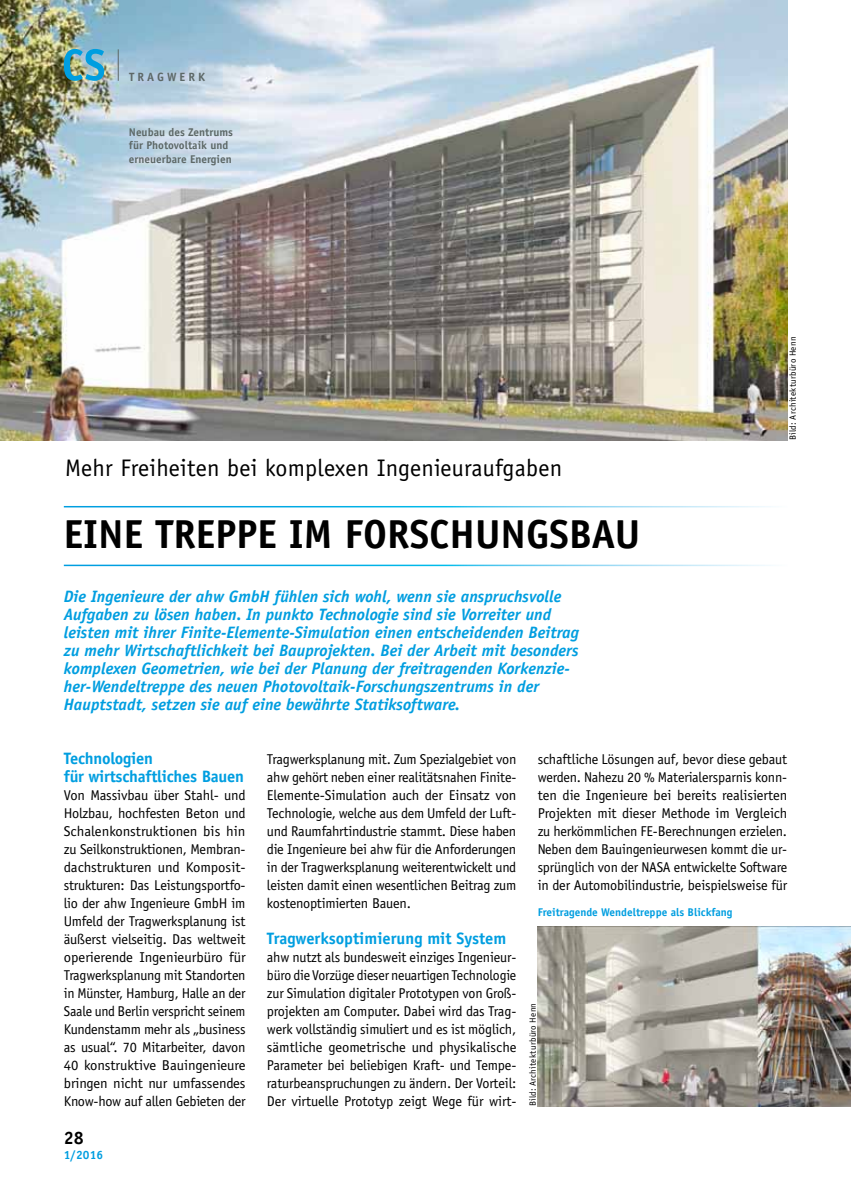
<style>
.page{position:relative;width:851px;height:1191px;background:#fff}
.page>*{position:absolute;margin:0;border:0;box-sizing:border-box;transform-origin:0 0}
.t1{font:700 40.5px "Officina Sans Std";color:#000}
.t2{font:24px "Officina Sans Std";letter-spacing:.01em;color:#000}
.t3{font:700 18px "Officina Sans Std";color:#000}
.t4{font:italic 700 16.5px/18px "Officina Sans Std";color:#009ee0}
.t5{font:700 16.5px/18px "Officina Sans Std";letter-spacing:-.015em;color:#009ee0}
.t6{font:14.25px/18px "Officina Sans Std";letter-spacing:-.015em;color:#000;text-align:justify}
.t7{font:700 12px "Officina Sans Std";letter-spacing:.25em;color:#5d6867}
.t8{font:700 12px "Officina Sans Std";color:#009ee0}
.t9{font:700 11.25px/13.5px "Officina Sans Std";color:#5d6867}
.t10{font:700 11.25px "Officina Sans Std";color:#009ee0}
.t11{font:9px "Officina Sans Std";letter-spacing:.025em;color:#000}
</style>
<div class="page">
<img style="left:0;top:0;width:787px;height:440px">
<hr style="left:118px;top:49px;width:1px;height:32px;background:#5d6867">
<svg style="left:64px;top:49px;width:40px;height:32px"></svg>
<img style="left:537px;top:926px;width:313px;height:180px">
<p class="t7" style="left:129px;top:69px;width:77px">TRAGWERK</p>
<p class="t9" style="left:129px;top:125px;width:105px">Neubau des Zentrums für Photovoltaik und erneuerbare Energien</p>
<h2 class="t2" style="left:65px;top:454px;width:498px">Mehr Freiheiten bei komplexen Ingenieuraufgaben</h2>
<h1 class="t1" style="left:64px;top:509px;width:113px">eine treppe</h1>
<h1 class="t1" style="left:289px;top:509px;width:235px">im forschungsba</h1>
<h1 class="t1" style="left:614px;top:509px;width:27px">u</h1>
<p class="t4" style="left:64px;top:587px;width:516px">Die Ingenieure der ahw GmbH fühlen sich wohl, wenn sie anspruchsvolle Aufgaben zu lösen haben. In punkto Technologie sind sie Vorreiter und leisten mit ihrer Finite-Elemente-Simulation einen entscheidenden Beitrag zu mehr Wirtschaftlichkeit bei Bauprojekten. Bei der Arbeit mit besonders komplexen Geometrien, wie bei der Planung der freitragenden Korkenzie&shy;her-Wendeltreppe des neuen Photovoltaik-Forschungszentrums in der Hauptstadt, setzen sie auf eine bewährte Statiksoftware.</p>
<p class="t11" style="left:787px;top:440px;width:105px;rotate:-90deg">Bild: Architekturbüro Henn</p>
<p class="t5" style="left:64px;top:749px;width:182px">Technologien<br>für wirtschaftliches Bauen</p>
<p class="t6" style="left:64px;top:786px;width:183px">Von Massivbau über Stahl- und Holzbau, hochfesten Beton und Schalenkonstruktionen bis hin zu Seilkonstruktionen, Membran&shy;dachstrukturen und Komposit&shy;strukturen: Das Leistungsportfo&shy;lio der ahw Ingenieure GmbH im Umfeld der Tragwerksplanung ist äußerst vielseitig. Das weltweit operierende Ingenieurbüro für Tragwerksplanung mit Standorten in Münster, Hamburg, Halle an der Saale und Berlin verspricht seinem Kundenstamm mehr als „business as usual“. 70 Mitarbeiter, davon 40 konstruktive Bauingenieure bringen nicht nur umfassendes Know-how auf allen Gebieten der</p>
<p class="t3" style="left:64px;top:1127px;width:22px">28</p>
<p class="t8" style="left:64px;top:1147px;width:41px">1/2016</p>
<p class="t6" style="left:267px;top:750px;width:251px">Tragwerksplanung mit. Zum Spezialgebiet von ahw gehört neben einer realitätsnahen Finite-Elemente-Simulation auch der Einsatz von Technologie, welche aus dem Umfeld der Luft&shy;und Raumfahrtindustrie stammt. Diese haben die Ingenieure bei ahw für die Anforderungen in der Tragwerksplanung weiterentwickelt und leisten damit einen wesentlichen Beitrag zum kostenoptimierten Bauen.</p>
<p class="t5" style="left:267px;top:929px;width:241px">Tragwerksoptimierung mit System</p>
<p class="t6" style="left:267px;top:948px;width:251px">ahw nutzt als bundesweit einziges Ingenieur&shy;büro die Vorzüge dieser neuartigen Technologie zur Simulation digitaler Prototypen von Groß&shy;projekten am Computer. Dabei wird das Trag&shy;werk vollständig simuliert und es ist möglich, sämtliche geometrische und physikalische Parameter bei beliebigen Kraft- und Tempe&shy;raturbeanspruchungen zu ändern. Der Vorteil:<br>Der virtuelle Prototyp zeigt Wege für wirt-</p>
<p class="t6" style="left:537px;top:750px;width:251px">schaftliche Lösungen auf, bevor diese gebaut werden. Nahezu 20 % Materialersparnis konn&shy;ten die Ingenieure bei bereits realisierten Projekten mit dieser Methode im Vergleich zu herkömmlichen FE-Berechnungen erzielen.<br>Neben dem Bauingenieurwesen kommt die ur&shy;sprünglich von der NASA entwickelte Software in der Automobilindustrie, beispielsweise für</p>
<p class="t10" style="left:537px;top:905px;width:196px">Freitragende Wendeltreppe als Blickfang</p>
<p class="t11" style="left:527px;top:1106px;width:105px;rotate:-90deg">Bild: Architekturbüro Henn</p>
</div>
